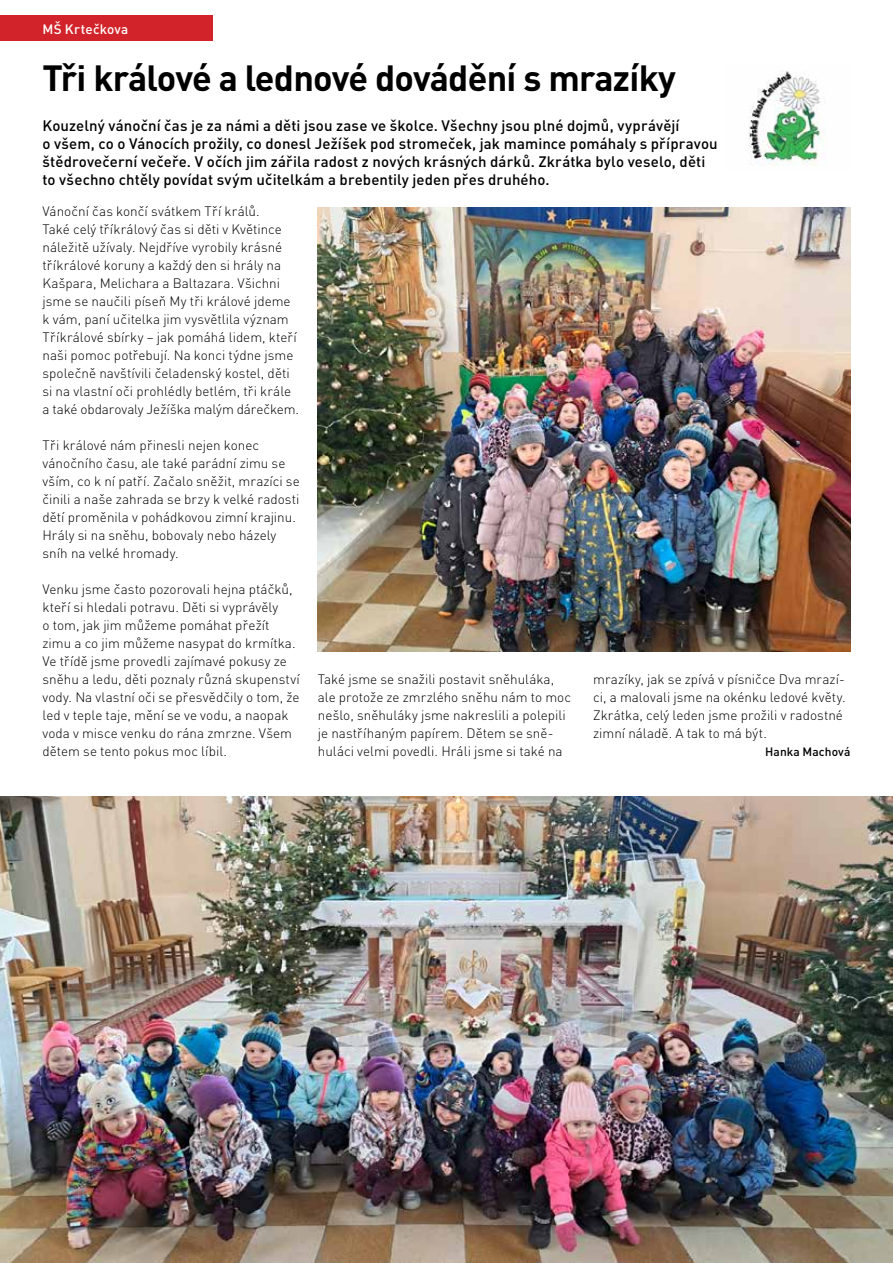
<style>
.page{position:relative;width:893px;height:1263px;background:#fff}
.page>*{position:absolute;margin:0;border:0;box-sizing:border-box;transform-origin:0 0}
.t1{font:700 36px "DIN Pro";letter-spacing:-.03em;color:#000}
.t2{font:500 15px/18px "DIN Pro";letter-spacing:.01em;color:#000}
.t3{font:300 13.5px/18px "DIN Pro";color:#000}
.t4{font:500 13.5px "DIN Pro";letter-spacing:.02em;color:#fff}
.t5{font:500 12px "DIN Pro";letter-spacing:.01em;color:#000}
</style>
<div class="page">
<div style="left:0;top:16px;width:213px;height:25px;background:#d2232a"></div>
<img style="left:749px;top:71px;width:77px;height:95px">
<img style="left:0;top:796px;width:893px;height:467px">
<img style="left:318px;top:207px;width:532px;height:445px">
<p class="t4" style="left:43px;top:20px;width:87px">MŠ Krtečkova</p>
<h1 class="t1" style="left:43px;top:54px;width:635px">Tři králové a lednové dovádění s mrazíky</h1>
<p class="t2" style="left:43px;top:116px;width:677px">Kouzelný vánoční čas je za námi a děti jsou zase ve školce. Všechny jsou plné dojmů, vyprávějí<br>o všem, co o Vánocích prožily, co donesl Ježíšek pod stromeček, jak mamince pomáhaly s přípravou štědrovečerní večeře. V očích jim zářila radost z nových krásných dárků. Zkrátka bylo veselo, děti to všechno chtěly povídat svým učitelkám a brebentily jeden přes druhého.</p>
<p class="t3" style="left:43px;top:202px;width:258px">Vánoční čas končí svátkem Tří králů.<br>Také celý tříkrálový čas si děti v Květince náležitě užívaly. Nejdříve vyrobily krásné tříkrálové koruny a každý den si hrály na Kašpara, Melichara a Baltazara. Všichni jsme se naučili píseň My tři králové jdeme k vám, paní učitelka jim vysvětlila význam Tříkrálové sbírky – jak pomáhá lidem, kteří naši pomoc potřebují. Na konci týdne jsme společně navštívili čeladenský kostel, děti si na vlastní oči prohlédly betlém, tři krále a také obdarovaly Ježíška malým dárečkem.</p>
<p class="t3" style="left:43px;top:436px;width:259px">Tři králové nám přinesli nejen konec vánočního času, ale také parádní zimu se vším, co k ní patří. Začalo sněžit, mrazíci se činili a naše zahrada se brzy k velké radosti dětí proměnila v pohádkovou zimní krajinu.<br>Hrály si na sněhu, bobovaly nebo házely sníh na velké hromady.</p>
<p class="t3" style="left:43px;top:580px;width:259px">Venku jsme často pozorovali hejna ptáčků, kteří si hledali potravu. Děti si vyprávěly<br>o tom, jak jim můžeme pomáhat přežít zimu a co jim můžeme nasypat do krmítka.<br>Ve třídě jsme provedli zajímavé pokusy ze sněhu a ledu, děti poznaly různá skupenství vody. Na vlastní oči se přesvědčily o tom, že led v teple taje, mění se ve vodu, a naopak voda v misce venku do rána zmrzne. Všem dětem se tento pokus moc líbil.</p>
<p class="t3" style="left:318px;top:670px;width:255px">Také jsme se snažili postavit sněhuláka, ale protože ze zmrzlého sněhu nám to moc nešlo, sněhuláky jsme nakreslili a polepili je nastříhaným papírem. Dětem se sně&shy;huláci velmi povedli. Hráli jsme si také na</p>
<p class="t3" style="left:593px;top:670px;width:254px">mrazíky, jak se zpívá v písničce Dva mrazí&shy;ci, a malovali jsme na okénku ledové květy.<br>Zkrátka, celý leden jsme prožili v radostné zimní náladě. A tak to má být.</p>
<p class="t5" style="left:765px;top:744px;width:87px">Hanka Machová</p>
</div>
